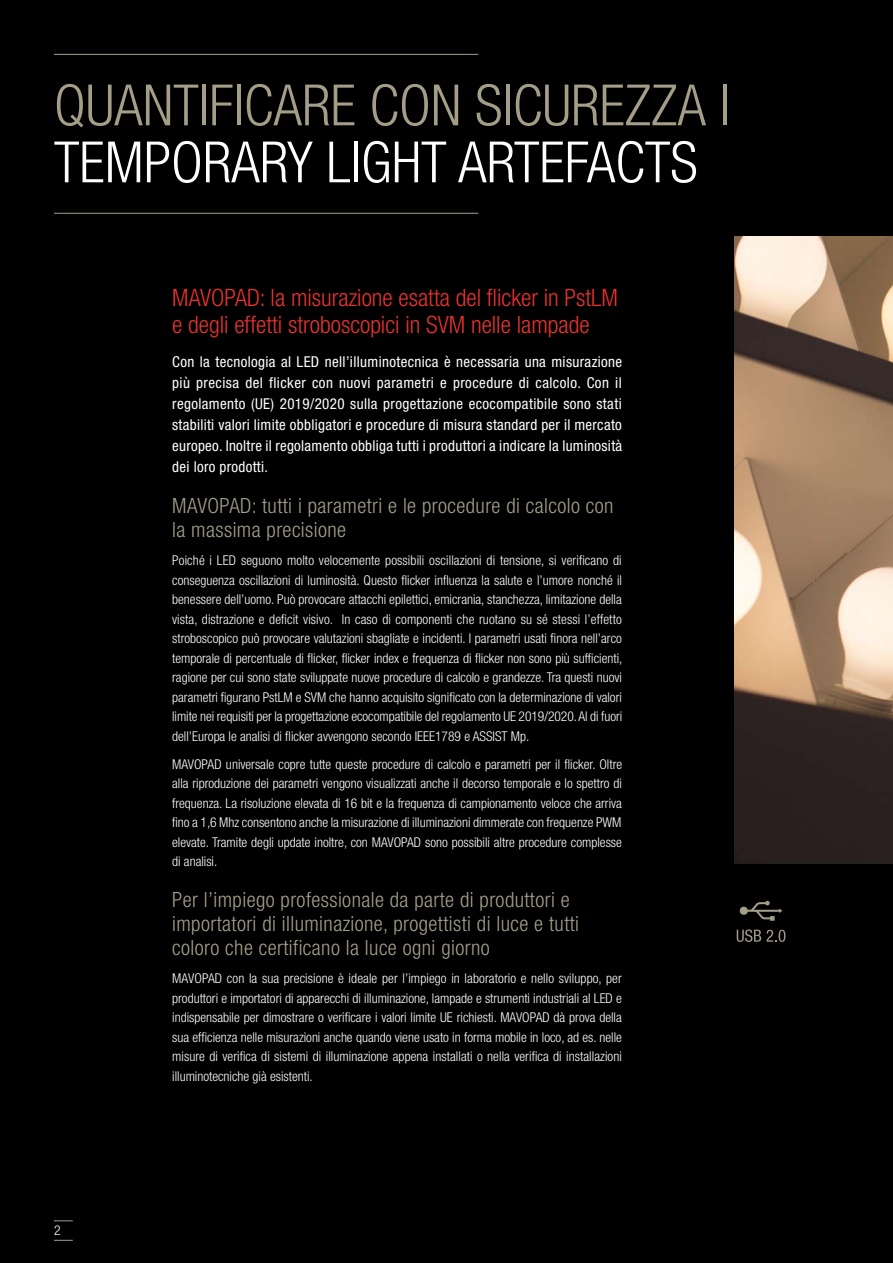
<style>
.page{position:relative;width:893px;height:1263px;background:#000}
.page>*{position:absolute;margin:0;border:0;box-sizing:border-box;transform-origin:0 0}
.t1{font:300 condensed 57px "Helvetica Neue LT Std";color:#a49e89}
.t2{font:300 condensed 57px "Helvetica Neue LT Std";color:#fff}
.t3{font:300 condensed 24px/27px "Helvetica Neue LT Std";color:#e73230}
.t4{font:300 condensed 21px/24px "Helvetica Neue LT Std";letter-spacing:.02em;color:#a49e89}
.t5{font:condensed 15px/21px "Helvetica Neue LT Std";letter-spacing:.02em;color:#fff;text-align:justify}
.t6{font:300 condensed 13.5px/19.5px "Helvetica Neue LT Std";color:#fff;text-align:justify}
</style>
<div class="page">
<svg style="left:54px;top:1220px;width:19px;height:1px"></svg>
<svg style="left:54px;top:1240px;width:19px;height:1px"></svg>
<svg style="left:740px;top:901px;width:42px;height:20px"></svg>
<svg style="left:737px;top:929px;width:48px;height:13px"></svg>
<hr style="left:54px;top:213px;width:424px;height:1px;background:#a49e89">
<hr style="left:54px;top:54px;width:424px;height:1px;background:#a49e89">
<img style="left:735px;top:236px;width:158px;height:627px">
<h1 class="t1" style="left:54px;top:72px;width:678px">QUANTIFICARE CON SICUREZZA I</h1>
<h1 class="t2" style="left:54px;top:129px;width:645px">TEMPORARY LIGHT ARTEFACTS</h1>
<p class="t6" style="left:54px;top:1220px;width:8px">2</p>
<h2 class="t3" style="left:172px;top:284px;width:447px">MAVOPAD: la misurazione esatta del flicker in PstLM e degli effetti stroboscopici in SVM nelle lampade</h2>
<p class="t5" style="left:172px;top:351px;width:452px">Con la tecnologia al LED nell’illuminotecnica è necessaria una misurazione più precisa del flicker con nuovi parametri e procedure di calcolo. Con il regolamento (UE) 2019/2020 sulla progettazione ecocompatibile sono stati stabiliti valori limite obbligatori e procedure di misura standard per il mercato europeo. Inoltre il regolamento obbliga tutti i produttori a indicare la luminosità dei loro prodotti.</p>
<h3 class="t4" style="left:172px;top:493px;width:443px">MAVOPAD: tutti i parametri e le procedure di calcolo con la massima precisione</h3>
<p class="t6" style="left:172px;top:550px;width:452px">Poiché i LED seguono molto velocemente possibili oscillazioni di tensione, si verificano di conseguenza oscillazioni di luminosità. Questo flicker influenza la salute e l’umore nonché il benessere dell’uomo. Può provocare attacchi epilettici, emicrania, stanchezza, limitazione della vista, distrazione e deficit visivo. In caso di componenti che ruotano su sé stessi l’effetto stroboscopico può provocare valutazioni sbagliate e incidenti. I parametri usati finora nell’arco temporale di percentuale di flicker, flicker index e frequenza di flicker non sono più sufficienti, ragione per cui sono state sviluppate nuove procedure di calcolo e grandezze. Tra questi nuovi parametri figurano PstLM e SVM che hanno acquisito significato con la determinazione di valori limite nei requisiti per la progettazione ecocompatibile del regolamento UE 2019/2020. Al di fuori dell’Europa le analisi di flicker avvengono secondo IEEE1789 e ASSIST Mp.</p>
<p class="t6" style="left:172px;top:754px;width:451px">MAVOPAD universale copre tutte queste procedure di calcolo e parametri per il flicker. Oltre alla riproduzione dei parametri vengono visualizzati anche il decorso temporale e lo spettro di frequenza. La risoluzione elevata di 16 bit e la frequenza di campionamento veloce che arriva fino a 1,6 Mhz consentono anche la misurazione di illuminazioni dimmerate con frequenze PWM elevate. Tramite degli update inoltre, con MAVOPAD sono possibili altre procedure complesse di analisi.</p>
<h3 class="t4" style="left:172px;top:887px;width:408px">Per l’impiego professionale da parte di produttori e importatori di illuminazione, progettisti di luce e tutti coloro che certificano la luce ogni giorno</h3>
<p class="t6" style="left:172px;top:968px;width:451px">MAVOPAD con la sua precisione è ideale per l’impiego in laboratorio e nello sviluppo, per produttori e importatori di apparecchi di illuminazione, lampade e strumenti industriali al LED e indispensabile per dimostrare o verificare i valori limite UE richiesti. MAVOPAD dà prova della sua efficienza nelle misurazioni anche quando viene usato in forma mobile in loco, ad es. nelle misure di verifica di sistemi di illuminazione appena installati o nella verifica di installazioni illuminotecniche già esistenti.</p>
</div>
